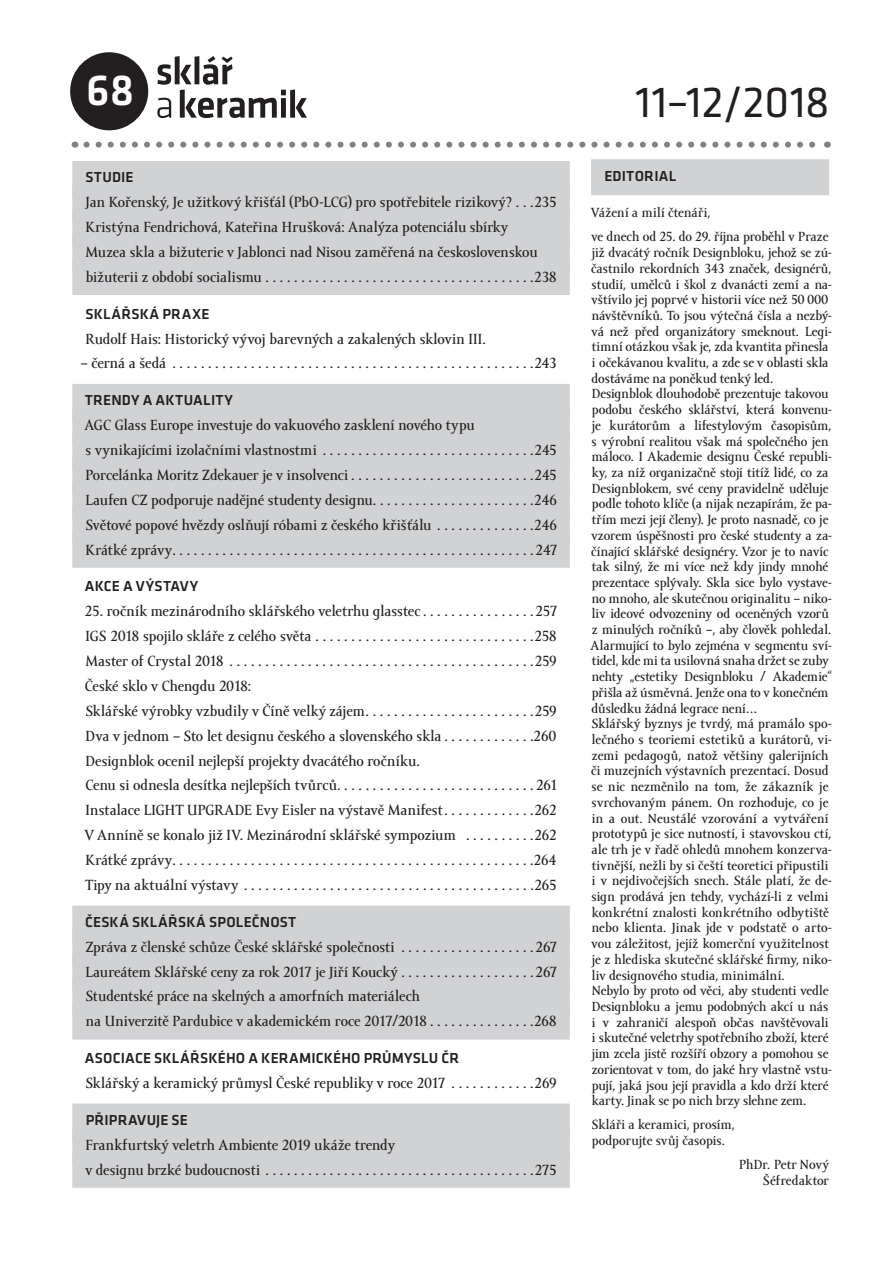
<style>
.page{position:relative;width:893px;height:1263px;background:#fff}
.page>*{position:absolute;margin:0;border:0;box-sizing:border-box;transform-origin:0 0}
.t1{font:45px "Klavika Basic";letter-spacing:-.01em;color:#231f20}
.t2{font:500 45px "Klavika Basic";color:#fff}
.t3{font:15px/24.9px "Amor Serif Text Pro";color:#231f20}
.t4{font:500 15px "Klavika Basic";letter-spacing:.015em;color:#231f20}
.t5{font:13.5px/15.8px "Amor Serif Text Pro";color:#231f20}
</style>
<div class="page">
<div style="left:72px;top:161px;width:498px;height:36px;background:#d1d2d4"></div>
<div style="left:72px;top:186px;width:498px;height:34px;background:#d1d2d4"></div>
<div style="left:72px;top:211px;width:498px;height:34px;background:#d1d2d4"></div>
<div style="left:72px;top:236px;width:498px;height:34px;background:#d1d2d4"></div>
<div style="left:72px;top:261px;width:498px;height:34px;background:#d1d2d4"></div>
<div style="left:72px;top:384px;width:498px;height:36px;background:#d1d2d4"></div>
<div style="left:72px;top:409px;width:498px;height:34px;background:#d1d2d4"></div>
<div style="left:72px;top:434px;width:498px;height:34px;background:#d1d2d4"></div>
<div style="left:72px;top:459px;width:498px;height:34px;background:#d1d2d4"></div>
<div style="left:72px;top:483px;width:498px;height:35px;background:#d1d2d4"></div>
<div style="left:72px;top:508px;width:498px;height:35px;background:#d1d2d4"></div>
<div style="left:72px;top:533px;width:498px;height:35px;background:#d1d2d4"></div>
<div style="left:72px;top:905px;width:498px;height:36px;background:#d1d2d4"></div>
<div style="left:72px;top:930px;width:498px;height:35px;background:#d1d2d4"></div>
<div style="left:72px;top:955px;width:498px;height:35px;background:#d1d2d4"></div>
<div style="left:72px;top:980px;width:498px;height:35px;background:#d1d2d4"></div>
<div style="left:72px;top:1005px;width:498px;height:34px;background:#d1d2d4"></div>
<div style="left:72px;top:1103px;width:498px;height:36px;background:#d1d2d4"></div>
<div style="left:72px;top:1128px;width:498px;height:35px;background:#d1d2d4"></div>
<div style="left:72px;top:1153px;width:498px;height:35px;background:#d1d2d4"></div>
<div style="left:591px;top:159px;width:238px;height:36px;background:#d1d2d4"></div>
<svg style="left:86px;top:142px;width:730px;height:6px"></svg>
<svg style="left:157px;top:56px;width:150px;height:62px"></svg>
<div style="left:70px;top:52px;width:78px;height:78px;background:#231f20;border-radius:50%"></div>
<h1 class="t2" style="left:86px;top:73px;width:50px">68</h1>
<h1 class="t1" style="left:635px;top:85px;width:196px">11–12/2018</h1>
<p class="t4" style="left:86px;top:171px;width:50px">STUDIE</p>
<p class="t3" style="left:85px;top:191px;width:473px">Jan Kořenský, Je užitkový křišťál (PbO-LCG) pro spotřebitele rizikový? . . .235<br>Kristýna Fendrichová, Kateřina Hrušková: Analýza potenciálu sbírky<br>Muzea skla a bižuterie v Jablonci nad Nisou zaměřená na československou bižuterii z období socialismu . . . . . . . . . . . . . . . . . . . . . . . . . . . . . . . . . . . . . .238</p>
<p class="t4" style="left:86px;top:308px;width:126px">SKLÁŘSKÁ PRAXE</p>
<p class="t3" style="left:86px;top:327px;width:402px">Rudolf Hais: Historický vývoj barevných a zakalených sklovin III.</p>
<p class="t3" style="left:81px;top:352px;width:477px">– černá a šedá . . . . . . . . . . . . . . . . . . . . . . . . . . . . . . . . . . . . . . . . . . . . . . . . . . .243</p>
<p class="t4" style="left:85px;top:394px;width:150px">TRENDY A AKTUALITY</p>
<p class="t3" style="left:85px;top:414px;width:474px">AGC Glass Europe investuje do vakuového zasklení nového typu<br>s vynikajícími izolačními vlastnostmi . . . . . . . . . . . . . . . . . . . . . . . . . . . . . .245<br>Porcelánka Moritz Zdekauer je v insolvenci . . . . . . . . . . . . . . . . . . . . . . . . . .245<br>Laufen CZ podporuje nadějné studenty designu. . . . . . . . . . . . . . . . . . . . . . .246<br>Světové popové hvězdy oslňují róbami z českého křišťálu . . . . . . . . . . . . . .246<br>Krátké zprávy . . . . . . . . . . . . . . . . . . . . . . . . . . . . . . . . . . . . . . . . . . . . . . . . . . . 247</p>
<p class="t4" style="left:85px;top:580px;width:115px">AKCE A VÝSTAVY</p>
<p class="t3" style="left:85px;top:600px;width:474px">25. ročník mezinárodního sklářského veletrhu glasstec . . . . . . . . . . . . . . . .257<br>IGS 2018 spojilo skláře z celého světa . . . . . . . . . . . . . . . . . . . . . . . . . . . . . . .258<br>Master of Crystal 2018 . . . . . . . . . . . . . . . . . . . . . . . . . . . . . . . . . . . . . . . . . . .259<br>České sklo v Chengdu 2018:<br>Sklářské výrobky vzbudily v Číně velký zájem . . . . . . . . . . . . . . . . . . . . . . . .259<br>Dva v jednom – Sto let designu českého a slovenského skla . . . . . . . . . . . . .260<br>Designblok ocenil nejlepší projekty dvacátého ročníku.<br>Cenu si odnesla desítka nejlepších tvůrců . . . . . . . . . . . . . . . . . . . . . . . . . . . . 261<br>Instalace LIGHT UPGRADE Evy Eisler na výstavě Manifest . . . . . . . . . . . . .262<br>V Anníně se konalo již IV. Mezinárodní sklářské sympozium . . . . . . . . . .262<br>Krátké zprávy . . . . . . . . . . . . . . . . . . . . . . . . . . . . . . . . . . . . . . . . . . . . . . . . . . .264<br>Tipy na aktuální výstavy . . . . . . . . . . . . . . . . . . . . . . . . . . . . . . . . . . . . . . . . .265</p>
<p class="t4" style="left:85px;top:916px;width:213px">ČESKÁ SKLÁŘSKÁ SPOLEČNOST</p>
<p class="t3" style="left:85px;top:935px;width:473px">Zpráva z členské schůze České sklářské společnosti . . . . . . . . . . . . . . . . . . . 267<br>Laureátem Sklářské ceny za rok 2017 je Jiří Koucký . . . . . . . . . . . . . . . . . . . 267<br>Studentské práce na skelných a amorfních materiálech<br>na Univerzitě Pardubice v akademickém roce 2017/2018 . . . . . . . . . . . . . . .268</p>
<p class="t4" style="left:85px;top:1052px;width:376px">ASOCIACE SKLÁŘSKÉHO A KERAMICKÉHO PRŮMYSLU ČR</p>
<p class="t3" style="left:85px;top:1072px;width:473px">Sklářský a keramický průmysl České republiky v roce 2017 . . . . . . . . . . . .269</p>
<p class="t4" style="left:86px;top:1114px;width:104px">PŘIPRAVUJE SE</p>
<p class="t3" style="left:85px;top:1133px;width:473px">Frankfurtský veletrh Ambiente 2019 ukáže trendy<br>v designu brzké budoucnosti . . . . . . . . . . . . . . . . . . . . . . . . . . . . . . . . . . . . . .275</p>
<p class="t4" style="left:604px;top:170px;width:73px">EDITORIAL</p>
<p class="t5" style="left:591px;top:202px;width:239px;line-height:24.2px">Vážení a milí čtenáři,<br>ve dnech od 25. do 29. října proběhl v Praze</p>
<p class="t5" style="left:591px;top:246px;width:242px">již dvacátý ročník Designbloku, jehož se zú&shy;častnilo rekordních 343 značek, designérů, studií, umělců i škol z dvanácti zemí a na&shy;vštívilo jej poprvé v historii více než 50 000 návštěvníků. To jsou výtečná čísla a nezbý&shy;vá než před organizátory smeknout. Legi&shy;timní otázkou však je, zda kvantita přinesla i očekávanou kvalitu, a zde se v oblasti skla dostáváme na poněkud tenký led.<br>Designblok dlouhodobě prezentuje takovou podobu českého sklářství, která konvenu&shy;je kurátorům a lifestylovým časopisům, s výrobní realitou však má společného jen máloco. I Akademie designu České republi&shy;ky, za níž organizačně stojí titíž lidé, co za Designblokem, své ceny pravidelně uděluje podle tohoto klíče (a nijak nezapírám, že pa&shy;třím mezi její členy). Je proto nasnadě, co je vzorem úspěšnosti pro české studenty a za&shy;čínající sklářské designéry. Vzor je to navíc tak silný, že mi více než kdy jindy mnohé prezentace splývaly. Skla sice bylo vystave&shy;no mnoho, ale skutečnou originalitu – niko&shy;liv ideové odvozeniny od oceněných vzorů z minulých ročníků –, aby člověk pohledal.<br>Alarmující to bylo zejména v segmentu sví&shy;tidel, kde mi ta usilovná snaha držet se zuby nehty „estetiky Designbloku / Akademie“ přišla až úsměvná. Jenže ona to v konečném důsledku žádná legrace není…<br>Sklářský byznys je tvrdý, má pramálo spo&shy;lečného s teoriemi estetiků a kurátorů, vi&shy;zemi pedagogů, natož většiny galerijních či muzejních výstavních prezentací. Dosud se nic nezměnilo na tom, že zákazník je svrchovaným pánem. On rozhoduje, co je in a out. Neustálé vzorování a vytváření prototypů je sice nutností, i stavovskou ctí, ale trh je v řadě ohledů mnohem konzerva&shy;tivnější, nežli by si čeští teoretici připustili i v nejdivočejších snech. Stále platí, že de&shy;sign prodává jen tehdy, vychází-li z velmi konkrétní znalosti konkrétního odbytiště nebo klienta. Jinak jde v podstatě o arto&shy;vou záležitost, jejíž komerční využitelnost je z hlediska skutečné sklářské firmy, niko&shy;liv designového studia, minimální.<br>Nebylo by proto od věci, aby studenti vedle Designbloku a jemu podobných akcí u nás i v zahraničí alespoň občas navštěvovali i skutečné veletrhy spotřebního zboží, které jim zcela jistě rozšíří obzory a pomohou se zorientovat v tom, do jaké hry vlastně vstu&shy;pují, jaká jsou její pravidla a kdo drží které karty. Jinak se po nich brzy slehne zem.</p>
<p class="t5" style="left:591px;top:1118px;width:145px">Skláři a keramici, prosím, podporujte svůj časopis.</p>
<p class="t5" style="left:739px;top:1158px;width:91px;text-align:right">PhDr. Petr Nový<br>Šéfredaktor</p>
</div>
